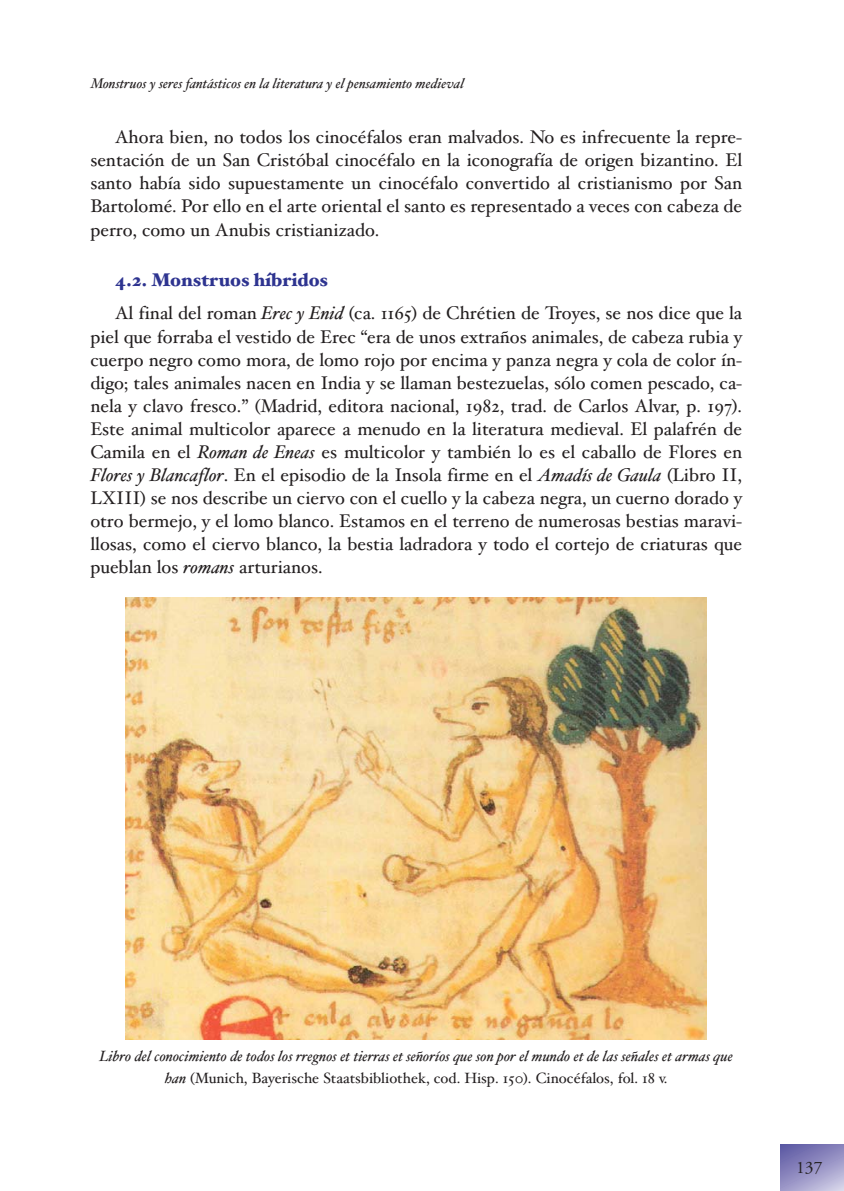
<style>
.page{position:relative;width:844px;height:1191px;background:#fff}
.page>*{position:absolute;margin:0;border:0;box-sizing:border-box;transform-origin:0 0}
.t1{font:18.38px/23.1px "Hoefler Text";color:#231f20;text-align:justify}
.t2{font:17.5px "Adobe Garamond";color:#231f20}
.t3{font:italic 14.88px/22.2px "Hoefler Text";color:#231f20;text-align:center}
.t4{font:italic 14px "Hoefler Text";color:#231f20}
.s1{font-weight:900;color:#2e3490}
.s2{font-style:italic}
.s3{font-style:normal}
</style>
<div class="page">
<svg style="left:780px;top:1144px;width:63px;height:47px;background:#938fc2"></svg>
<img style="left:126px;top:598px;width:580px;height:441px">
<p class="t4" style="left:90px;top:78px;width:375px">Monstruos y seres fantásticos en la literatura y el pensamiento medieval</p>
<p class="t1" style="left:90px;top:127px;width:653px;text-indent:25px">Ahora bien, no todos los cinocéfalos eran malvados. No es infrecuente la repre&shy;sentación de un San Cristóbal cinocéfalo en la iconografía de origen bizantino. El santo había sido supuestamente un cinocéfalo convertido al cristianismo por San Bartolomé. Por ello en el arte oriental el santo es representado a veces con cabeza de perro, como un Anubis cristianizado.</p>
<p class="t1" style="left:115px;top:266px;width:628px;line-height:32.9px"><span class="s1">4.2. Monstruos híbridos<br></span>Al final del roman <span class="s2">Erec y Enid</span> (ca. 1165) de Chrétien de Troyes, se nos dice que la</p>
<p class="t1" style="left:90px;top:327px;width:653px">piel que forraba el vestido de Erec “era de unos extraños animales, de cabeza rubia y cuerpo negro como mora, de lomo rojo por encima y panza negra y cola de color ín&shy;digo; tales animales nacen en India y se llaman bestezuelas, sólo comen pescado, ca&shy;nela y clavo fresco.” (Madrid, editora nacional, 1982, trad. de Carlos Alvar, p. 197).<br>Este animal multicolor aparece a menudo en la literatura medieval. El palafrén de Camila en el <span class="s2">Roman de Eneas</span> es multicolor y también lo es el caballo de Flores en <span class="s2">Flores y Blancaflor</span>. En el episodio de la Insola firme en el <span class="s2">Amadís de Gaula</span> (Libro II, LXIII) se nos describe un ciervo con el cuello y la cabeza negra, un cuerno dorado y otro bermejo, y el lomo blanco. Estamos en el terreno de numerosas bestias maravi&shy;llosas, como el ciervo blanco, la bestia ladradora y todo el cortejo de criaturas que pueblan los <span class="s2">romans</span> arturianos.</p>
<p class="t3" style="left:99px;top:1046px;width:634px">Libro del conocimiento de todos los rregnos et tierras et señoríos que son por el mundo et de las señales et armas que han <span class="s3">(Munich, Bayerische Staatsbibliothek, cod. Hisp. 150). Cinocéfalos, fol. 18 v.</span></p>
<p class="t2" style="left:796px;top:1160px;width:28px">137</p>
</div>
